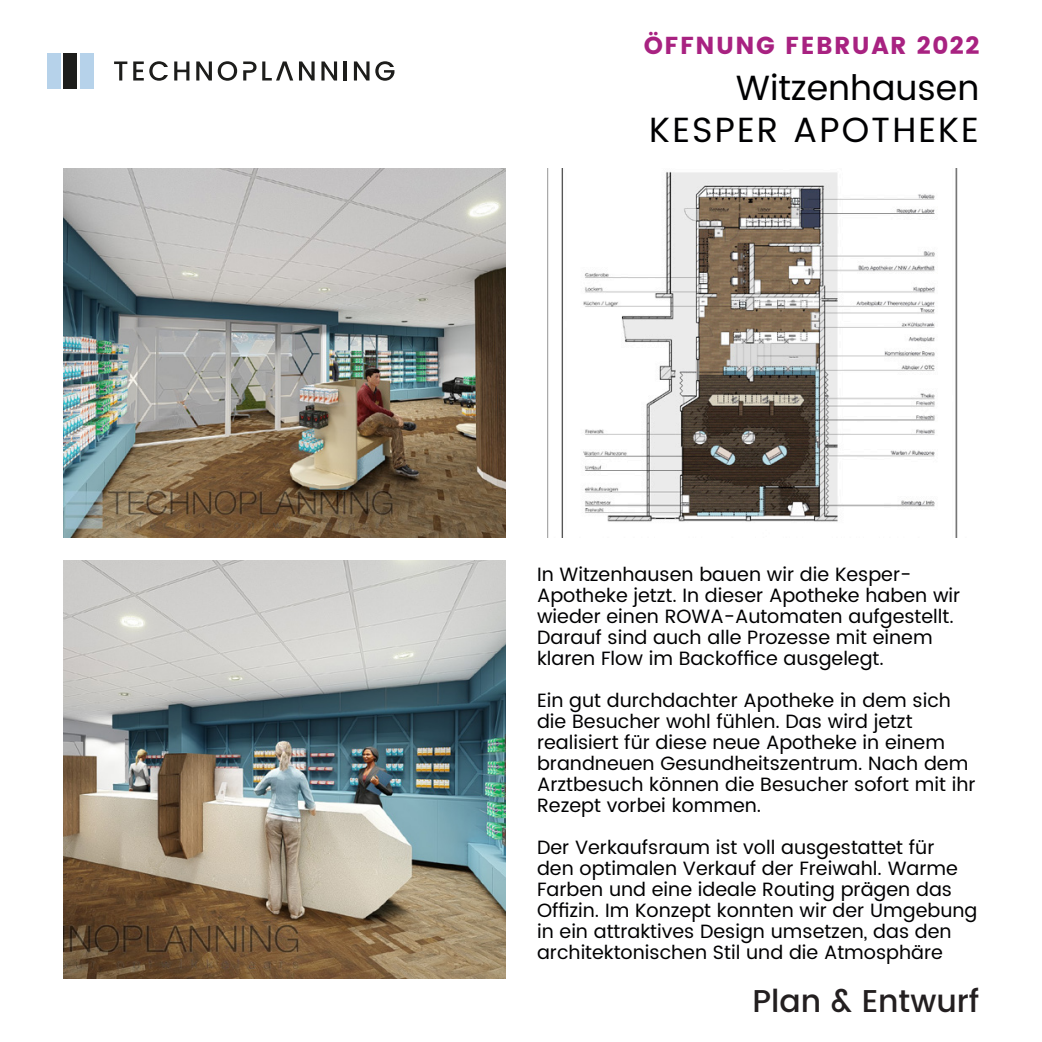
<style>
.page{position:relative;width:1042px;height:1042px;background:#fff}
.page>*{position:absolute;margin:0;border:0;box-sizing:border-box;transform-origin:0 0}
.t1{font:35px "Poppins";letter-spacing:.06em;color:#000002}
.t2{font:35px "Poppins";color:#000002}
.t3{font:500 31.5px "Poppins";color:#231f20}
.t4{font:700 24.5px "Poppins";letter-spacing:.06em;color:#a82281}
.t5{font:19.25px/21px "Poppins";color:#000002}
</style>
<div class="page">
<svg style="left:243px;top:61px;width:13px;height:20px"></svg>
<svg style="left:262px;top:61px;width:31px;height:20px"></svg>
<svg style="left:299px;top:61px;width:16px;height:20px"></svg>
<svg style="left:321px;top:61px;width:16px;height:20px"></svg>
<hr style="left:344px;top:61px;width:3px;height:20px;background:#1d1d1b">
<svg style="left:354px;top:61px;width:15px;height:20px"></svg>
<svg style="left:375px;top:61px;width:19px;height:20px"></svg>
<svg style="left:114px;top:61px;width:13px;height:20px"></svg>
<svg style="left:133px;top:61px;width:35px;height:20px"></svg>
<svg style="left:174px;top:61px;width:15px;height:20px"></svg>
<svg style="left:196px;top:61px;width:16px;height:20px"></svg>
<svg style="left:218px;top:61px;width:19px;height:20px"></svg>
<div style="left:47px;top:53px;width:13px;height:36px;background:#b6d2ea"></div>
<div style="left:64px;top:53px;width:13px;height:36px;background:#1d1d1b"></div>
<div style="left:81px;top:53px;width:13px;height:36px;background:#b6d2ea"></div>
<img style="left:63px;top:561px;width:443px;height:418px">
<img style="left:63px;top:169px;width:443px;height:368px">
<img style="left:547px;top:169px;width:411px;height:368px">
<p class="t4" style="left:644px;top:31px;width:337px">ÖFFNUNG FEBRUAR 2022</p>
<p class="t2" style="left:736px;top:62px;width:245px">Witzenhausen</p>
<p class="t1" style="left:649px;top:104px;width:331px">KESPER APOTHEKE</p>
<p class="t5" style="left:537px;top:564px;width:425px">In Witzenhausen bauen wir die Kesper-Apotheke jetzt. In dieser Apotheke haben wir wieder einen ROWA-Automaten aufgestellt.<br>Darauf sind auch alle Prozesse mit einem klaren Flow im Backoffice ausgelegt.</p>
<p class="t5" style="left:537px;top:690px;width:440px">Ein gut durchdachter Apotheke in dem sich die Besucher wohl fühlen. Das wird jetzt realisiert für diese neue Apotheke in einem brandneuen Gesundheitszentrum. Nach dem Arztbesuch können die Besucher sofort mit ihr Rezept vorbei kommen.</p>
<p class="t5" style="left:537px;top:837px;width:442px">Der Verkaufsraum ist voll ausgestattet für<br>den optimalen Verkauf der Freiwahl. Warme Farben und eine ideale Routing prägen das Offizin. Im Konzept konnten wir der Umgebung in ein attraktives Design umsetzen, das den architektonischen Stil und die Atmosphäre</p>
<p class="t3" style="left:752px;top:978px;width:228px">Plan &amp; Entwurf</p>
</div>
